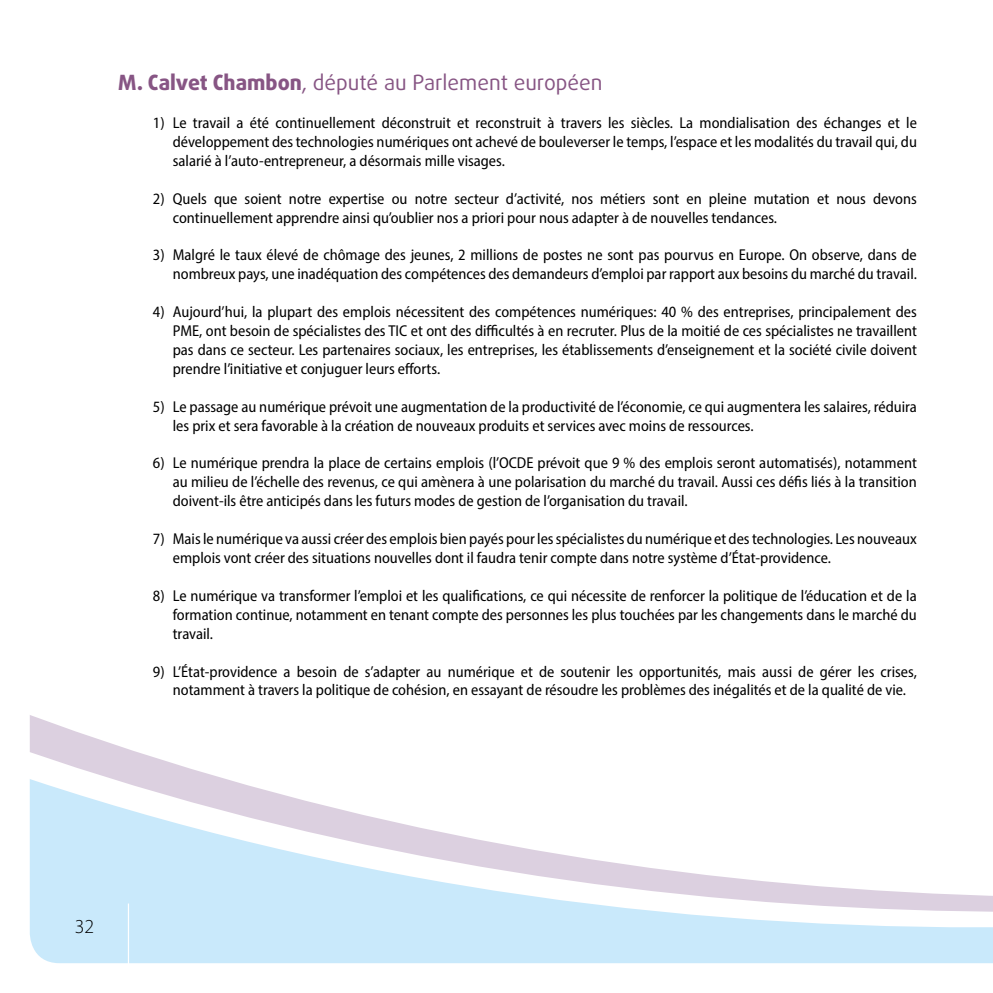
<style>
.page{position:relative;width:993px;height:993px;background:#fff}
.page>*{position:absolute;margin:0;border:0;box-sizing:border-box;transform-origin:0 0}
.t1{font:21px "Daxline Pro";color:#875584}
.t2{font:300 19.78px "Myriad Pro";color:#000}
.t3{font:semi-condensed 15.75px/18.9px "Myriad Pro";color:#000;text-align:justify}
.s1{font-weight:800}
</style>
<div class="page">
<svg style="left:29px;top:715px;width:963px;height:249px"></svg>
<h1 class="t1" style="left:118px;top:69px;width:486px"><span class="s1">M. Calvet Chambon</span>, député au Parlement européen</h1>
<p class="t3" style="left:173px;top:113px;width:745px;text-indent:-20px">1) Le travail a été continuellement déconstruit et reconstruit à travers les siècles. La mondialisation des échanges et le développement des technologies numériques ont achevé de bouleverser le temps, l’espace et les modalités du travail qui, du salarié à l’auto-entrepreneur, a désormais mille visages.</p>
<p class="t3" style="left:173px;top:189px;width:745px;text-indent:-20px">2) Quels que soient notre expertise ou notre secteur d’activité, nos métiers sont en pleine mutation et nous devons continuellement apprendre ainsi qu’oublier nos a priori pour nous adapter à de nouvelles tendances.</p>
<p class="t3" style="left:153px;top:245px;width:765px;text-align:right">3) Malgré le taux élevé de chômage des jeunes, 2 millions de postes ne sont pas pourvus en Europe. On observe, dans de nombreux pays, une inadéquation des compétences des demandeurs d’emploi par rapport aux besoins du marché du travail.</p>
<p class="t3" style="left:173px;top:302px;width:745px;text-indent:-20px">4) Aujourd’hui, la plupart des emplois nécessitent des compétences numériques: 40 % des entreprises, principalement des PME, ont besoin de spécialistes des TIC et ont des difficultés à en recruter. Plus de la moitié de ces spécialistes ne travaillent pas dans ce secteur. Les partenaires sociaux, les entreprises, les établissements d’enseignement et la société civile doivent prendre l’initiative et conjuguer leurs efforts.</p>
<p class="t3" style="left:173px;top:396px;width:745px;text-indent:-20px">5) Le passage au numérique prévoit une augmentation de la productivité de l’économie, ce qui augmentera les salaires, réduira les prix et sera favorable à la création de nouveaux produits et services avec moins de ressources.</p>
<p class="t3" style="left:173px;top:453px;width:745px;text-indent:-20px">6) Le numérique prendra la place de certains emplois (l’OCDE prévoit que 9 % des emplois seront automatisés), notamment au milieu de l’échelle des revenus, ce qui amènera à une polarisation du marché du travail. Aussi ces défis liés à la transition doivent-ils être anticipés dans les futurs modes de gestion de l’organisation du travail.</p>
<p class="t3" style="left:173px;top:529px;width:745px;text-indent:-20px">7) Mais le numérique va aussi créer des emplois bien payés pour les spécialistes du numérique et des technologies. Les nouveaux emplois vont créer des situations nouvelles dont il faudra tenir compte dans notre système d’État-providence.</p>
<p class="t3" style="left:173px;top:585px;width:745px;text-indent:-20px">8) Le numérique va transformer l’emploi et les qualifications, ce qui nécessite de renforcer la politique de l’éducation et de la formation continue, notamment en tenant compte des personnes les plus touchées par les changements dans le marché du travail.</p>
<p class="t3" style="left:153px;top:661px;width:765px;text-align:center">9) L’État-providence a besoin de s’adapter au numérique et de soutenir les opportunités, mais aussi de gérer les crises, notamment à travers la politique de cohésion, en essayant de résoudre les problèmes des inégalités et de la qualité de vie.</p>
<p class="t2" style="left:75px;top:914px;width:21px">32</p>
</div>
